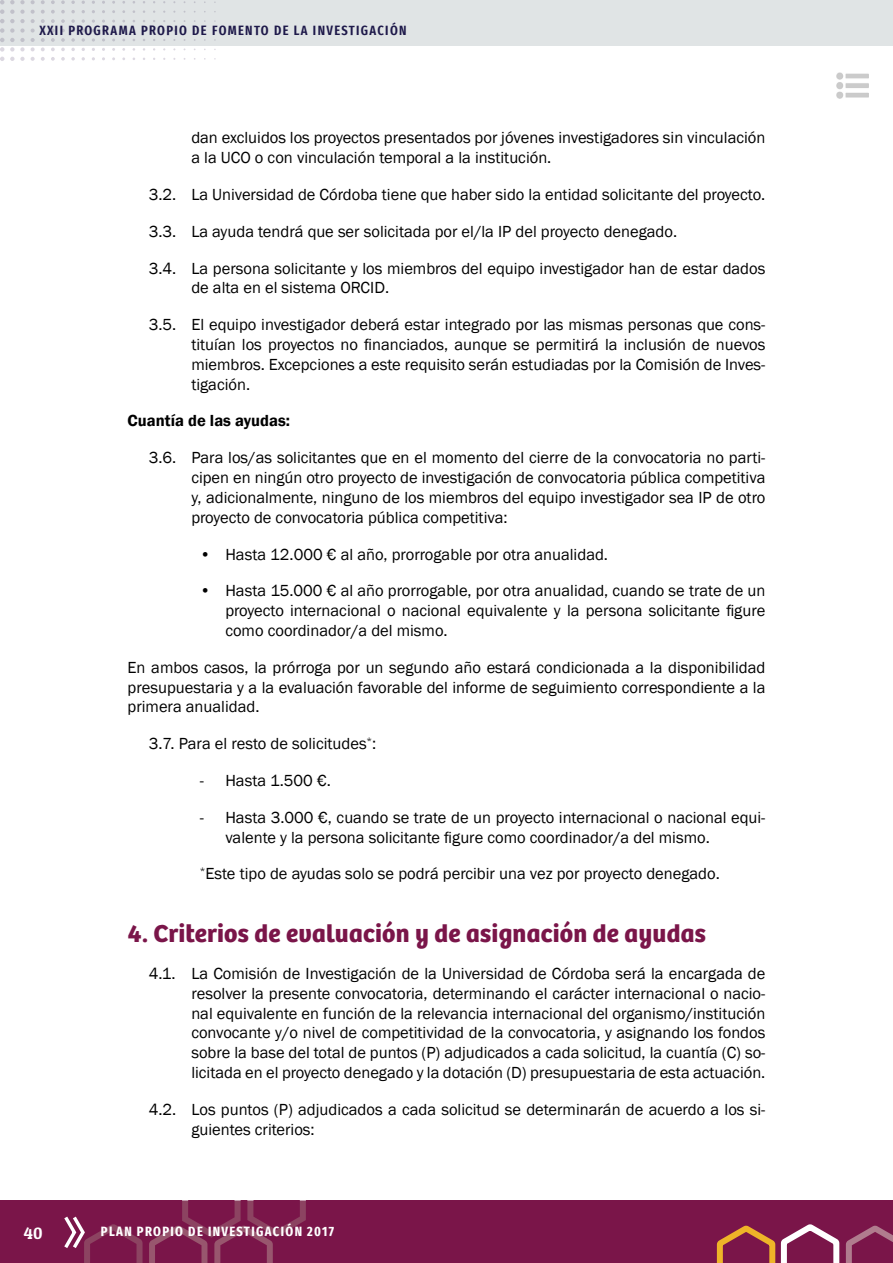
<style>
.page{position:relative;width:893px;height:1263px;background:#fff}
.page>*{position:absolute;margin:0;border:0;box-sizing:border-box;transform-origin:0 0}
.t1{font:700 25.5px "Bree";letter-spacing:.01em;color:#7a1549}
.t2{font:16.5px/19.8px "Franklin Gothic";color:#000;text-align:justify}
.t3{font:600 16.5px "Franklin Gothic";color:#000}
.t4{font:16.5px "Patua One";color:#fff}
.t5{font:600 extra-condensed 13.5px "Fira Sans";letter-spacing:.1em;color:#1e194a}
.t6{font:700 extra-condensed 13.5px "Fira Sans";letter-spacing:.1em;color:#fff}
</style>
<div class="page">
<div style="left:0;top:0;width:893px;height:46px;background:#e0e4e5"></div>
<svg style="left:10px;top:0;width:15px;height:4px"></svg>
<svg style="left:31px;top:0;width:4px;height:4px"></svg>
<svg style="left:41px;top:0;width:4px;height:4px"></svg>
<svg style="left:51px;top:0;width:4px;height:4px"></svg>
<svg style="left:61px;top:0;width:4px;height:4px"></svg>
<svg style="left:31px;top:10px;width:4px;height:13px"></svg>
<svg style="left:41px;top:10px;width:4px;height:13px"></svg>
<svg style="left:51px;top:10px;width:4px;height:13px"></svg>
<svg style="left:61px;top:19px;width:4px;height:4px"></svg>
<svg style="left:71px;top:19px;width:4px;height:4px"></svg>
<svg style="left:41px;top:29px;width:4px;height:3px"></svg>
<svg style="left:51px;top:29px;width:4px;height:3px"></svg>
<svg style="left:61px;top:29px;width:4px;height:3px"></svg>
<svg style="left:51px;top:38px;width:4px;height:4px"></svg>
<svg style="left:61px;top:38px;width:4px;height:4px"></svg>
<svg style="left:71px;top:38px;width:4px;height:4px"></svg>
<svg style="left:31px;top:29px;width:4px;height:22px"></svg>
<svg style="left:41px;top:38px;width:4px;height:13px"></svg>
<svg style="left:51px;top:48px;width:4px;height:3px"></svg>
<svg style="left:61px;top:48px;width:4px;height:3px"></svg>
<svg style="left:0;top:0;width:4px;height:61px"></svg>
<svg style="left:10px;top:10px;width:15px;height:51px"></svg>
<svg style="left:31px;top:57px;width:4px;height:4px"></svg>
<svg style="left:41px;top:57px;width:4px;height:4px"></svg>
<svg style="left:51px;top:57px;width:4px;height:4px"></svg>
<svg style="left:61px;top:57px;width:4px;height:4px"></svg>
<svg style="left:71px;top:57px;width:4px;height:4px"></svg>
<div style="left:0;top:1201px;width:893px;height:62px;background:#7a1549"></div>
<svg style="left:149px;top:1200px;width:157px;height:63px"></svg>
<svg style="left:846px;top:1226px;width:47px;height:37px"></svg>
<svg style="left:717px;top:1226px;width:58px;height:37px"></svg>
<svg style="left:781px;top:1224px;width:58px;height:39px"></svg>
<svg style="left:64px;top:1216px;width:79px;height:47px"></svg>
<img style="left:836px;top:73px;width:33px;height:25px">
<p class="t5" style="left:39px;top:20px;width:369px">XXII PROGRAMA PROPIO DE FOMENTO DE LA INVESTIGACIÓN</p>
<p class="t4" style="left:24px;top:1222px;width:20px">40</p>
<p class="t2" style="left:191px;top:128px;width:576px">dan excluidos los proyectos presentados por jóvenes investigadores sin vinculación a la UCO o con vinculación temporal a la institución.</p>
<p class="t2" style="left:149px;top:185px;width:618px">3.2. La Universidad de Córdoba tiene que haber sido la entidad solicitante del proyecto.</p>
<p class="t2" style="left:149px;top:222px;width:530px">3.3. La ayuda tendrá que ser solicitada por el/la IP del proyecto denegado.</p>
<p class="t2" style="left:191px;top:259px;width:576px;text-indent:-43px">3.4. La persona solicitante y los miembros del equipo investigador han de estar dados de alta en el sistema ORCID.</p>
<p class="t2" style="left:191px;top:315px;width:576px;text-indent:-43px">3.5. El equipo investigador deberá estar integrado por las mismas personas que cons&shy;tituían los proyectos no financiados, aunque se permitirá la inclusión de nuevos miembros. Excepciones a este requisito serán estudiadas por la Comisión de Inves&shy;tigación.</p>
<p class="t3" style="left:128px;top:411px;width:164px">Cuantía de las ayudas:</p>
<p class="t2" style="left:191px;top:448px;width:575px;text-indent:-43px">3.6. Para los/as solicitantes que en el momento del cierre de la convocatoria no parti&shy;cipen en ningún otro proyecto de investigación de convocatoria pública competitiva y, adicionalmente, ninguno de los miembros del equipo investigador sea IP de otro proyecto de convocatoria pública competitiva:</p>
<p class="t2" style="left:200px;top:544px;width:410px">• Hasta 12.000 € al año, prorrogable por otra anualidad.</p>
<p class="t2" style="left:225px;top:581px;width:542px;text-indent:-26px">• Hasta 15.000 € al año prorrogable, por otra anualidad, cuando se trate de un proyecto internacional o nacional equivalente y la persona solicitante figure como coordinador/a del mismo.</p>
<p class="t2" style="left:128px;top:658px;width:639px">En ambos casos, la prórroga por un segundo año estará condicionada a la disponibilidad presupuestaria y a la evaluación favorable del informe de seguimiento correspondiente a la primera anualidad.</p>
<p class="t2" style="left:149px;top:734px;width:229px">3.7. Para el resto de solicitudes<sup>*</sup>:</p>
<p class="t2" style="left:200px;top:771px;width:133px">- Hasta 1.500 €.</p>
<p class="t2" style="left:225px;top:808px;width:541px;text-indent:-26px">- Hasta 3.000 €, cuando se trate de un proyecto internacional o nacional equi&shy;valente y la persona solicitante figure como coordinador/a del mismo.</p>
<p class="t2" style="left:200px;top:864px;width:521px"><sup>*</sup>Este tipo de ayudas solo se podrá percibir una vez por proyecto denegado.</p>
<h1 class="t1" style="left:128px;top:918px;width:580px">4. Criterios de evaluación y de asignación de ayudas</h1>
<p class="t2" style="left:191px;top:964px;width:576px;text-indent:-43px">4.1. La Comisión de Investigación de la Universidad de Córdoba será la encargada de resolver la presente convocatoria, determinando el carácter internacional o nacio&shy;nal equivalente en función de la relevancia internacional del organismo/institución convocante y/o nivel de competitividad de la convocatoria, y asignando los fondos sobre la base del total de puntos (P) adjudicados a cada solicitud, la cuantía (C) so&shy;licitada en el proyecto denegado y la dotación (D) presupuestaria de esta actuación.</p>
<p class="t2" style="left:191px;top:1100px;width:576px;text-indent:-43px">4.2. Los puntos (P) adjudicados a cada solicitud se determinarán de acuerdo a los si&shy;guientes criterios:</p>
<p class="t6" style="left:101px;top:1220px;width:235px">PLAN PROPIO DE INVESTIGACIÓN 2017</p>
</div>
